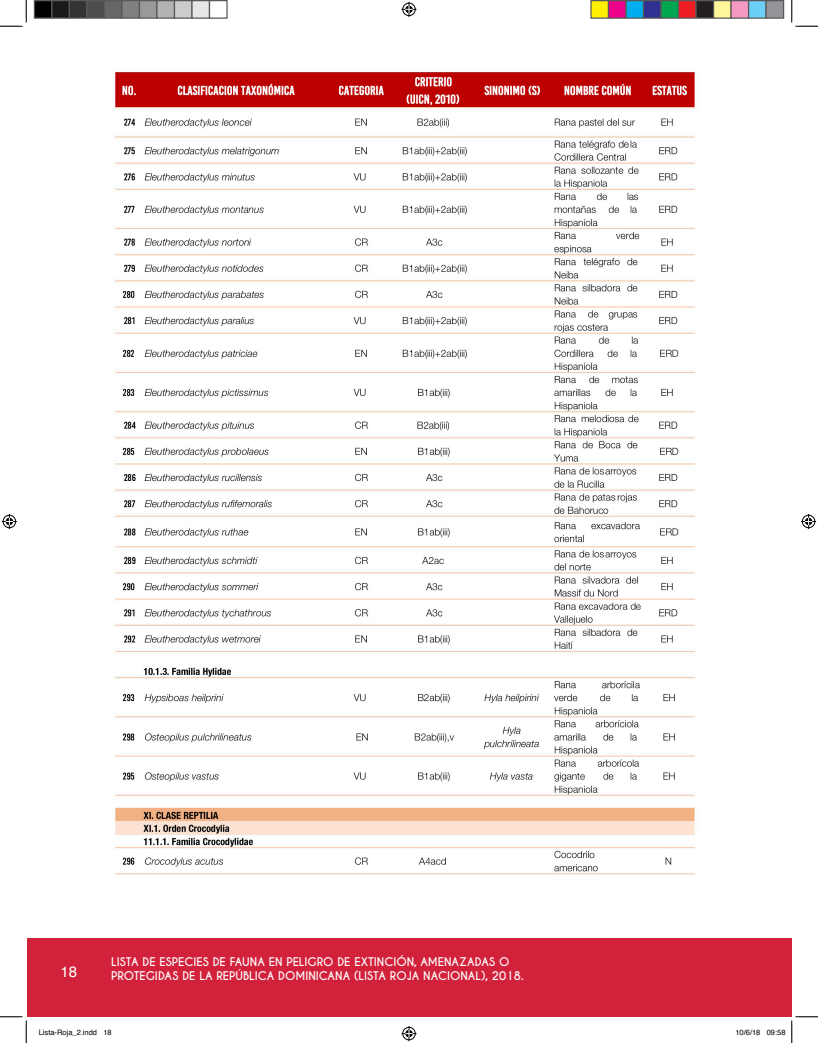
<style>
.page{position:relative;width:818px;height:1043px;background:#fff}
.page>*{position:absolute;margin:0;border:0;box-sizing:border-box;transform-origin:0 0}
.t1{font:15px "Helvetica";color:#fff}
.t2{font:700 11.25px "Caviar Dreams";color:#fff}
.t3{font:7.5px "Helvetica";color:#000}
</style>
<div class="page">
<div style="left:27px;top:938px;width:764px;height:78px;background:#d2213b"></div>
<img style="left:115px;top:72px;width:580px;height:803px">
<svg style="left:0;top:0;width:27px;height:27px"></svg>
<svg style="left:0;top:1016px;width:27px;height:26px"></svg>
<svg style="left:791px;top:0;width:27px;height:27px"></svg>
<svg style="left:401px;top:2px;width:15px;height:15px"></svg>
<svg style="left:401px;top:1026px;width:15px;height:15px"></svg>
<svg style="left:2px;top:514px;width:15px;height:15px"></svg>
<svg style="left:801px;top:514px;width:15px;height:15px"></svg>
<div style="left:34px;top:1px;width:18px;height:17px;background:#000"></div>
<div style="left:34px;top:0;width:18px;height:19px;border:1px solid #595959"></div>
<div style="left:52px;top:1px;width:17px;height:17px;background:#1a1a1a"></div>
<div style="left:51px;top:0;width:19px;height:19px;border:1px solid #595959"></div>
<div style="left:69px;top:1px;width:18px;height:17px;background:#333"></div>
<div style="left:69px;top:0;width:19px;height:19px;border:1px solid #595959"></div>
<div style="left:87px;top:1px;width:17px;height:17px;background:#4d4d4d"></div>
<div style="left:86px;top:0;width:19px;height:19px;border:1px solid #595959"></div>
<div style="left:104px;top:1px;width:18px;height:17px;background:#666"></div>
<div style="left:104px;top:0;width:18px;height:19px;border:1px solid #595959"></div>
<div style="left:122px;top:1px;width:17px;height:17px;background:#808080"></div>
<div style="left:121px;top:0;width:19px;height:19px;border:1px solid #595959"></div>
<div style="left:139px;top:1px;width:18px;height:17px;background:#999"></div>
<div style="left:139px;top:0;width:19px;height:19px;border:1px solid #595959"></div>
<div style="left:157px;top:1px;width:17px;height:17px;background:#b3b3b3"></div>
<div style="left:156px;top:0;width:19px;height:19px;border:1px solid #595959"></div>
<div style="left:174px;top:1px;width:18px;height:17px;background:#ccc"></div>
<div style="left:174px;top:0;width:18px;height:19px;border:1px solid #595959"></div>
<div style="left:192px;top:1px;width:17px;height:17px;background:#e6e6e6"></div>
<div style="left:191px;top:0;width:19px;height:19px;border:1px solid #595959"></div>
<div style="left:209px;top:0;width:19px;height:19px;border:1px solid #595959"></div>
<div style="left:591px;top:1px;width:17px;height:17px;background:#fff101"></div>
<div style="left:590px;top:0;width:19px;height:19px;border:1px solid #595959"></div>
<div style="left:608px;top:1px;width:18px;height:17px;background:#ed028c"></div>
<div style="left:608px;top:0;width:18px;height:19px;border:1px solid #595959"></div>
<div style="left:626px;top:1px;width:17px;height:17px;background:#00aeef"></div>
<div style="left:625px;top:0;width:19px;height:19px;border:1px solid #595959"></div>
<div style="left:643px;top:1px;width:18px;height:17px;background:#2e3092"></div>
<div style="left:642px;top:0;width:19px;height:19px;border:1px solid #595959"></div>
<div style="left:661px;top:1px;width:17px;height:17px;background:#00a54f"></div>
<div style="left:660px;top:0;width:19px;height:19px;border:1px solid #595959"></div>
<div style="left:678px;top:1px;width:18px;height:17px;background:#ee1d23"></div>
<div style="left:678px;top:0;width:18px;height:19px;border:1px solid #595959"></div>
<div style="left:696px;top:1px;width:17px;height:17px;background:#231f20"></div>
<div style="left:695px;top:0;width:19px;height:19px;border:1px solid #595959"></div>
<div style="left:713px;top:1px;width:18px;height:17px;background:#fff79a"></div>
<div style="left:712px;top:0;width:19px;height:19px;border:1px solid #595959"></div>
<div style="left:731px;top:1px;width:17px;height:17px;background:#f499c2"></div>
<div style="left:730px;top:0;width:19px;height:19px;border:1px solid #595959"></div>
<div style="left:748px;top:1px;width:18px;height:17px;background:#6bcff6"></div>
<div style="left:748px;top:0;width:18px;height:19px;border:1px solid #595959"></div>
<div style="left:766px;top:1px;width:17px;height:17px;background:#939598"></div>
<div style="left:765px;top:0;width:19px;height:19px;border:1px solid #595959"></div>
<svg style="left:766px;top:1015px;width:52px;height:27px"></svg>
<p class="t2" style="left:111px;top:955px;width:400px">LISTA DE ESPECIES DE FAUNA EN PELIGRO DE EXTINCIÓN, AMENAZADAS O</p>
<h1 class="t1" style="left:60px;top:960px;width:18px">18</h1>
<p class="t2" style="left:111px;top:968px;width:414px">PROTEGIDAS DE LA REPÚBLICA DOMINICANA (LISTA ROJA NACIONAL), 2018.</p>
<p class="t3" style="left:39px;top:1027px;width:74px">Lista-Roja_2.indd 18</p>
<p class="t3" style="left:735px;top:1027px;width:52px">10/6/18 09:58</p>
</div>
